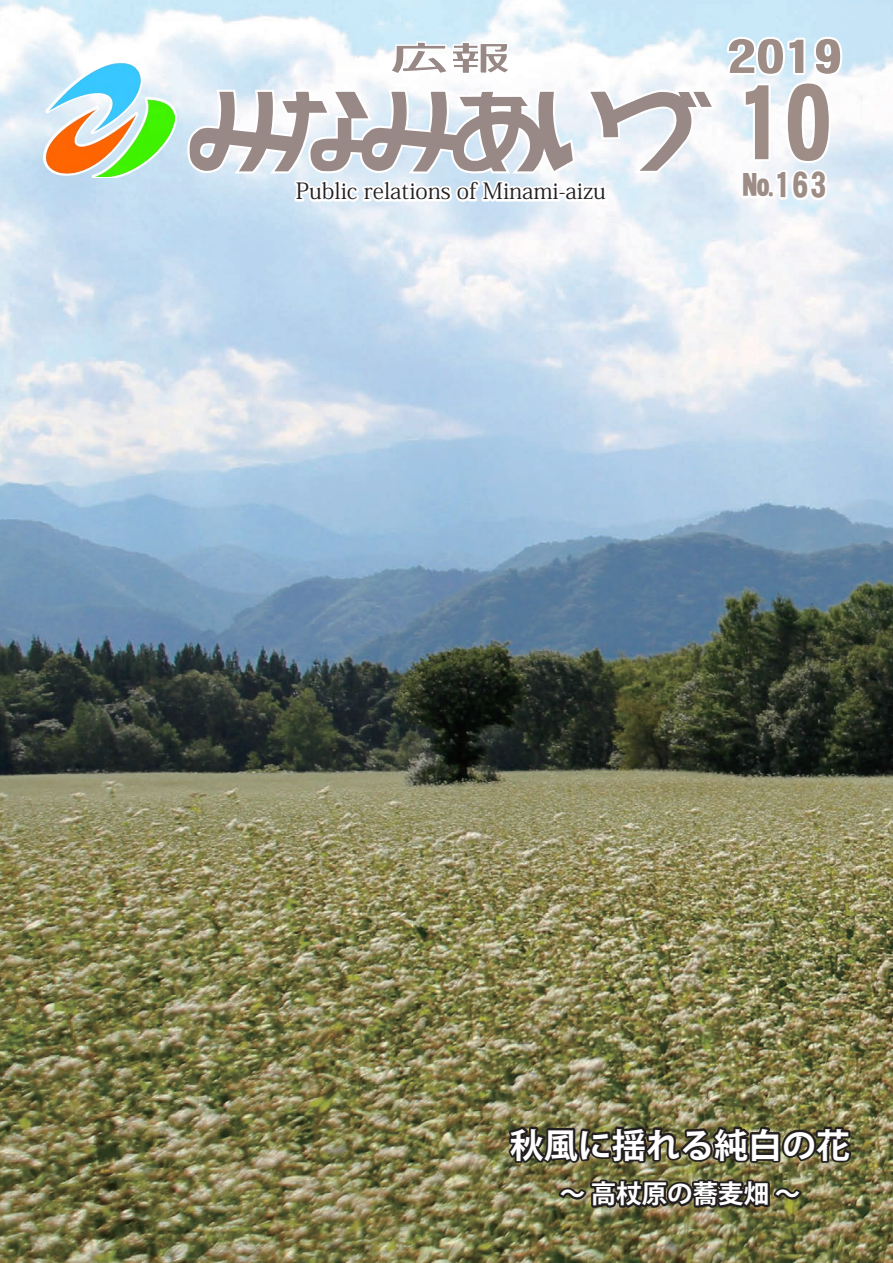
<style>
.page{position:relative;width:893px;height:1263px;background:#fff}
.page>*{position:absolute;margin:0;border:0;box-sizing:border-box;transform-origin:0 0}
.t1{font:93.6px "HG Heisei Kakugothictai W9";color:#9d8d86}
.t2{font:42.15px "HG Heisei Kakugothictai W9";color:#9d8d86;scale:1.36 1}
.t3{font:700 34.05px "Koz Go Pro";color:#fff}
.t4{font:33.6px "FG Kaku Gothic Ca U";color:#988986;scale:1.8 1}
.t5{font:31.95px "HGS Heisei Kakugothictai W9";color:#9d8d86}
.t6{font:700 25.5px "Koz Go Pro";color:#fff}
.t7{font:22.35px "Koz Min Pro";color:#231f20}
</style>
<div class="page">
<img style="left:0;top:0;width:893px;height:1263px">
<svg style="left:43px;top:60px;width:134px;height:118px"></svg>
<img style="left:45px;top:62px;width:130px;height:114px">
<svg style="left:725px;top:34px;width:119px;height:175px"></svg>
<img style="left:504px;top:1045px;width:350px;height:167px">
<svg style="left:188px;top:41px;width:528px;height:319px"></svg>
<p class="t4" style="left:390px;top:41px;width:69px">広報</p>
<p class="t7" style="left:296px;top:175px;width:312px">Public relations of Minami-aizu</p>
<p class="t2" style="left:727px;top:35px;width:86px">2019</p>
<p class="t1" style="left:738px;top:75px;width:95px">10</p>
<p class="t5" style="left:742px;top:169px;width:87px">No163</p>
<p class="t3" style="left:510px;top:1123px;width:342px">秋風に揺れる純白の花</p>
<p class="t6" style="left:560px;top:1177px;width:242px">～高杖原の蕎麦畑 ~</p>
</div>
